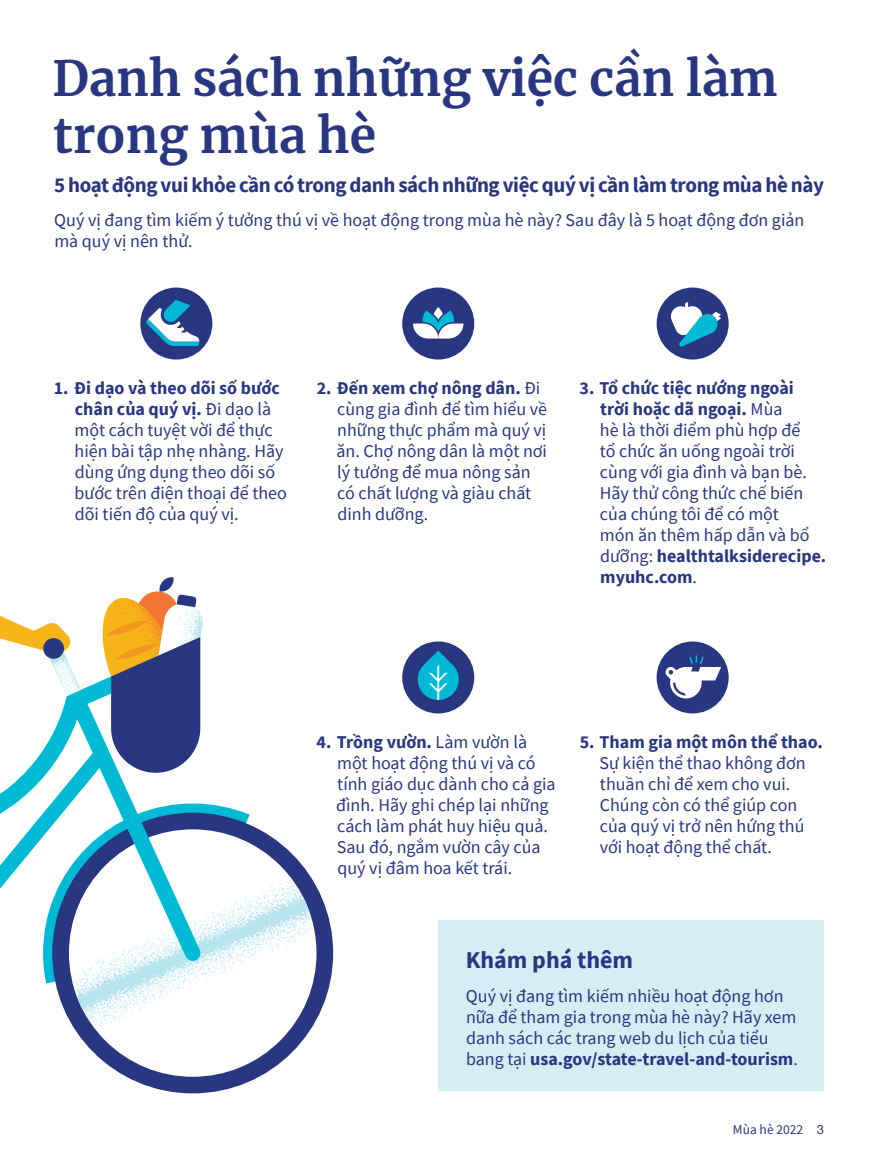
<style>
.page{position:relative;width:878px;height:1161px;background:#fff}
.page>*{position:absolute;margin:0;border:0;box-sizing:border-box;transform-origin:0 0}
.t1{font:700 48px/57px "Merriweather";color:#293682}
.t2{font:700 24px "Source Sans Pro";color:#293682}
.t3{font:700 21px "Source Sans Pro";letter-spacing:-.02em;color:#293682}
.t4{font:18px/21px "Source Sans Pro";color:#293682}
.t5{font:700 18px "Source Sans Pro";color:#293682}
.t6{font:13.5px "Source Sans Pro";color:#293682}
.s1{font-weight:700}
.s2{font-family:"UHC Sans";font-weight:500}
</style>
<div class="page">
<svg style="left:73px;top:882px;width:260px;height:211px"></svg>
<svg style="left:60px;top:804px;width:254px;height:223px"></svg>
<svg style="left:0;top:682px;width:202px;height:318px"></svg>
<svg style="left:97px;top:577px;width:106px;height:196px"></svg>
<svg style="left:0;top:616px;width:81px;height:80px"></svg>
<div style="left:43px;top:638px;width:21px;height:21px;background:#293682;border-radius:50%"></div>
<div style="left:438px;top:921px;width:386px;height:170px;background:#d5eef4"></div>
<div style="left:402px;top:288px;width:72px;height:72px;background:#293682;border-radius:50%"></div>
<svg style="left:413px;top:307px;width:50px;height:32px"></svg>
<div style="left:140px;top:288px;width:72px;height:72px;background:#293682;border-radius:50%"></div>
<svg style="left:146px;top:300px;width:53px;height:46px"></svg>
<div style="left:656px;top:288px;width:72px;height:72px;background:#293682;border-radius:50%"></div>
<svg style="left:670px;top:302px;width:51px;height:45px"></svg>
<div style="left:402px;top:641px;width:72px;height:72px;background:#293682;border-radius:50%"></div>
<svg style="left:417px;top:650px;width:42px;height:50px"></svg>
<div style="left:656px;top:641px;width:72px;height:72px;background:#293682;border-radius:50%"></div>
<svg style="left:665px;top:655px;width:56px;height:43px"></svg>
<h1 class="t1" style="left:53px;top:49px;width:726px">Danh sách những việc cần làm trong mùa hè</h1>
<p class="t3" style="left:54px;top:170px;width:771px">5 hoạt động vui khỏe cần có trong danh sách những việc quý vị cần làm trong mùa hè này</p>
<p class="t4" style="left:54px;top:209px;width:751px">Quý vị đang tìm kiếm ý tưởng thú vị về hoạt động trong mùa hè này? Sau đây là 5 hoạt động đơn giản mà quý vị nên thử.</p>
<p class="t4" style="left:75px;top:377px;width:214px;text-indent:-21px"><span class="s1">1. Đi dạo và theo dõi số bước chân của quý vị.</span> Đi dạo là một cách tuyệt vời để thực hiện bài tập nhẹ nhàng. Hãy dùng ứng dụng theo dõi số bước trên điện thoại để theo dõi tiến độ của quý vị.</p>
<p class="t4" style="left:336px;top:377px;width:212px;text-indent:-20px"><span class="s1">2. Đến xem chợ nông dân.</span> Đi cùng gia đình để tìm hiểu về những thực phẩm mà quý vị ăn. Chợ nông dân là một nơi lý tưởng để mua nông sản có chất lượng và giàu chất dinh dưỡng.</p>
<p class="t4" style="left:599px;top:377px;width:228px;text-indent:-20px"><span class="s1">3. Tổ chức tiệc nướng ngoài trời hoặc dã ngoại.</span> Mùa<br>hè là thời điểm phù hợp để<br>tổ chức ăn uống ngoài trời cùng với gia đình và bạn bè.<br>Hãy thử công thức chế biến của chúng tôi để có một<br>món ăn thêm hấp dẫn và bổ dưỡng: <span class="s1">healthtalksiderecipe. myuhc.com</span>.</p>
<p class="t4" style="left:336px;top:731px;width:221px;text-indent:-20px"><span class="s1">4. Trồng vườn.</span> Làm vườn là một hoạt động thú vị và có tính giáo dục dành cho cả gia đình. Hãy ghi chép lại những cách làm phát huy hiệu quả.<br>Sau đó, ngắm vườn cây của quý vị đâm hoa kết trái.</p>
<p class="t5" style="left:579px;top:730px;width:245px">5. Tham gia một môn thể thao.</p>
<p class="t4" style="left:599px;top:752px;width:207px">Sự kiện thể thao không đơn thuần chỉ để xem cho vui.<br>Chúng còn có thể giúp con của quý vị trở nên hứng thú với hoạt động thể chất.</p>
<h2 class="t2" style="left:466px;top:943px;width:169px">Khám phá thêm</h2>
<p class="t4" style="left:466px;top:985px;width:333px">Quý vị đang tìm kiếm nhiều hoạt động hơn nữa để tham gia trong mùa hè này? Hãy xem danh sách các trang web du lịch của tiểu bang tại <span class="s1">usa.gov/state-travel-and-tourism</span>.</p>
<p class="t6" style="left:733px;top:1121px;width:92px">Mùa hè 2022 <span class="s2">3</span></p>
</div>
